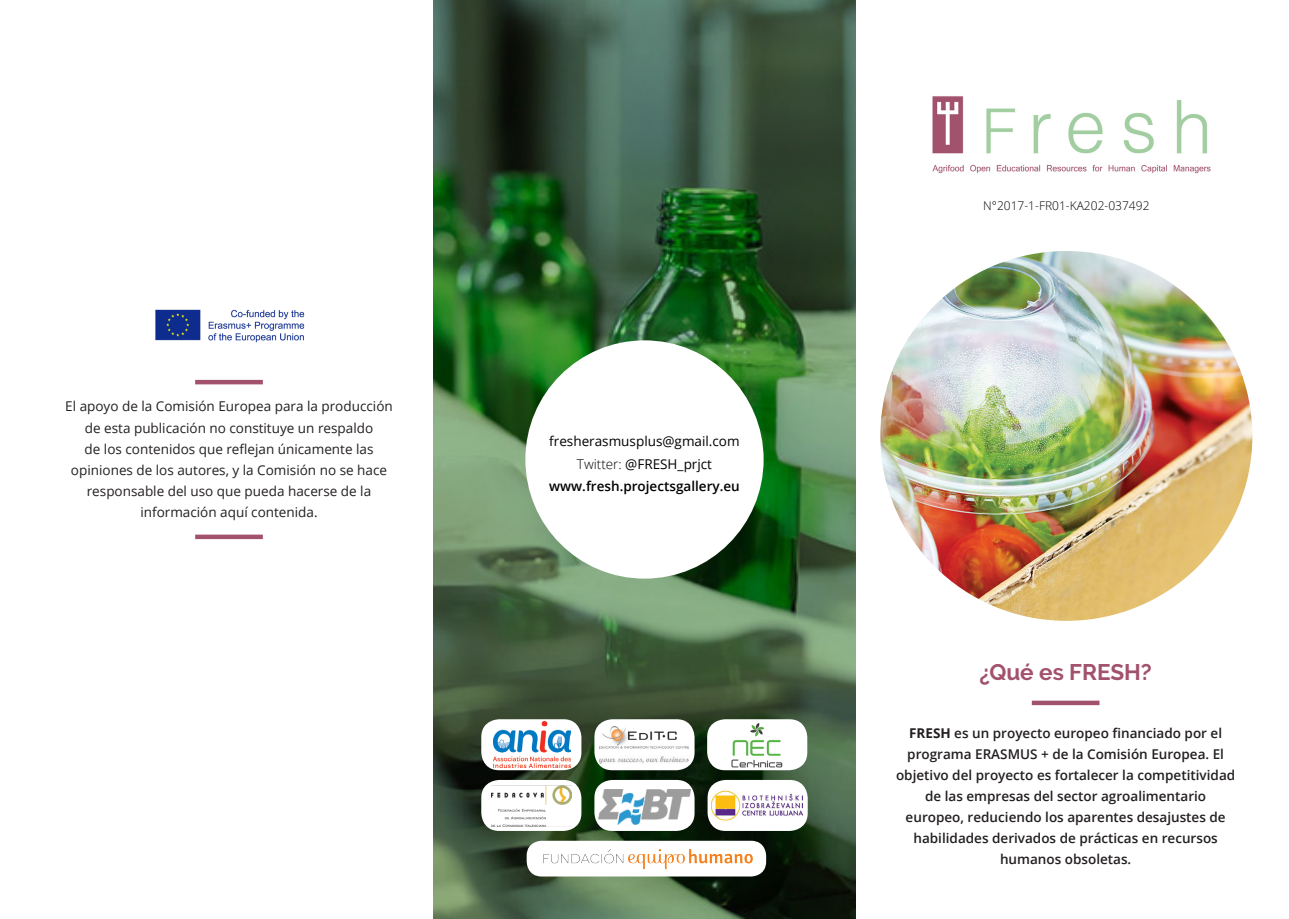
<style>
.page{position:relative;width:1289px;height:919px;background:#fff}
.page>*{position:absolute;margin:0;border:0;box-sizing:border-box;transform-origin:0 0}
.Títulos{font:700 22.5px "Raleway";color:#a2526d}
.t1{font:600 13.5px/21px "Open Sans";color:#231f20;text-align:center}
.t2{font:13.5px/21px "Open Sans";color:#231f20;text-align:center}
.t3{font:13.5px "Open Sans";color:#000}
.t4{font:600 13.5px "Open Sans";color:#000}
.Títulos-2{font:300 12px "Open Sans";color:#000}
.s1{font-weight:300}
.s2{font-weight:700}
</style>
<div class="page">
<img style="left:155px;top:309px;width:150px;height:34px">
<img style="left:932px;top:96px;width:279px;height:78px">
<img style="left:434px;top:0;width:421px;height:918px">
<img style="left:880px;top:251px;width:372px;height:369px">
<div style="left:525px;top:340px;width:238px;height:238px;background:#fff;border-radius:50%"></div>
<div style="left:1031px;top:700px;width:68px;height:5px;background:#a2526d"></div>
<div style="left:594px;top:779px;width:100px;height:51px;background:#fff;border-radius:18px"></div>
<img style="left:598px;top:789px;width:92px;height:32px">
<div style="left:707px;top:779px;width:100px;height:51px;background:#fff;border-radius:18px"></div>
<img style="left:711px;top:790px;width:91px;height:31px">
<div style="left:594px;top:719px;width:100px;height:51px;background:#fff;border-radius:18px"></div>
<img style="left:599px;top:726px;width:89px;height:37px">
<div style="left:481px;top:779px;width:100px;height:51px;background:#fff;border-radius:18px"></div>
<img style="left:492px;top:785px;width:79px;height:41px">
<div style="left:481px;top:719px;width:100px;height:51px;background:#fff;border-radius:18px"></div>
<img style="left:493px;top:721px;width:77px;height:46px">
<div style="left:707px;top:719px;width:100px;height:51px;background:#fff;border-radius:18px"></div>
<img style="left:731px;top:723px;width:52px;height:45px">
<img style="left:528px;top:821px;width:235px;height:71px">
<hr style="left:195px;top:380px;width:68px;height:4px;background:#a2526d">
<div style="left:195px;top:534px;width:68px;height:5px;background:#a2526d"></div>
<p class="t2" style="left:65px;top:395px;width:329px">El apoyo de la Comisión Europea para la producción de esta publicación no constituye un respaldo<br>de los contenidos que reflejan únicamente las opiniones de los autores, y la Comisión no se hace responsable del uso que pueda hacerse de la información aquí contenida.</p>
<p class="t3" style="left:549px;top:432px;width:192px">fresherasmusplus@gmail.com</p>
<p class="t3" style="left:577px;top:454px;width:137px"><span class="s1">Twitter:</span> @FRESH_prjct</p>
<p class="t4" style="left:549px;top:477px;width:192px">www.fresh.projectsgallery.eu</p>
<p class="Títulos-2" style="left:983px;top:198px;width:168px">N°2017-1-FR01-KA202-037492</p>
<p class="Títulos" style="left:979px;top:658px;width:174px">¿Qué es FRESH?</p>
<p class="t1" style="left:896px;top:722px;width:341px"><span class="s2">FRESH</span> es un proyecto europeo financiado por el programa ERASMUS + de la Comisión Europea. El objetivo del proyecto es fortalecer la competitividad de las empresas del sector agroalimentario europeo, reduciendo los aparentes desajustes de habilidades derivados de prácticas en recursos humanos obsoletas.</p>
</div>
